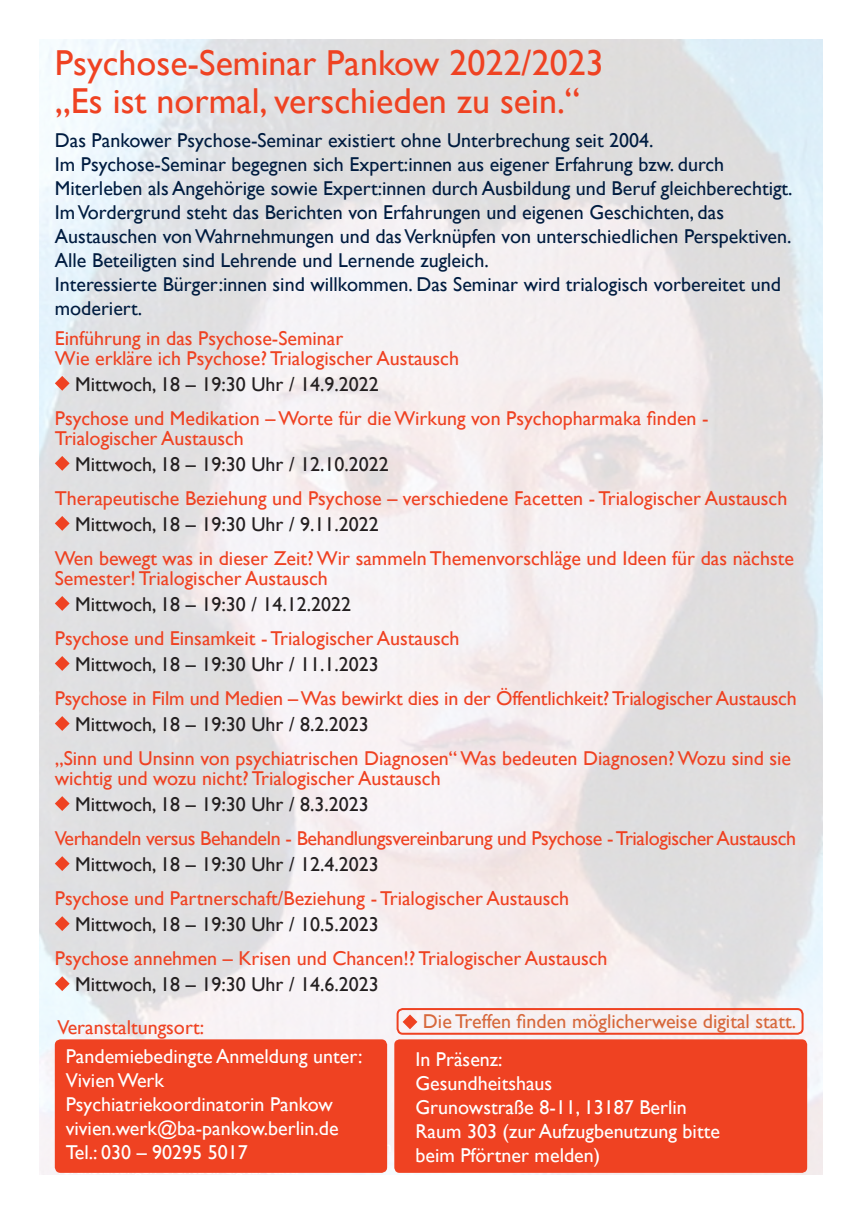
<style>
.page{position:relative;width:862px;height:1214px;background:#fff}
.page>*{position:absolute;margin:0;border:0;box-sizing:border-box;transform-origin:0 0}
.t1{font:36px "Gill Sans";color:#ef4222}
.t2{font:20px/20px "Gill Sans";color:#ef4222}
.t3{font:20px/24px "Gill Sans";color:#001c40}
.t4{font:20px "Gill Sans";color:#231f20}
.t5{font:20px "Gill Sans";color:#fff}
.t6{font:20px "Gill Sans";letter-spacing:-.02em;color:#ef4222}
.t7{font:20px "Gill Sans";color:#d7683b}
</style>
<div class="page">
<img style="left:40px;top:40px;width:782px;height:1134px">
<svg style="left:55px;top:376px;width:15px;height:14px"></svg>
<svg style="left:55px;top:456px;width:15px;height:14px"></svg>
<svg style="left:55px;top:516px;width:15px;height:14px"></svg>
<svg style="left:55px;top:596px;width:15px;height:14px"></svg>
<svg style="left:55px;top:656px;width:15px;height:14px"></svg>
<svg style="left:55px;top:716px;width:15px;height:14px"></svg>
<svg style="left:55px;top:796px;width:15px;height:14px"></svg>
<svg style="left:55px;top:856px;width:15px;height:14px"></svg>
<svg style="left:55px;top:916px;width:15px;height:14px"></svg>
<svg style="left:55px;top:976px;width:15px;height:14px"></svg>
<div style="left:55px;top:1039px;width:332px;height:133px;background:#ef4222;border-radius:6px"></div>
<div style="left:394px;top:1039px;width:413px;height:133px;background:#ef4222;border-radius:5px"></div>
<svg style="left:402px;top:1014px;width:15px;height:15px"></svg>
<div style="left:396px;top:1007px;width:407px;height:27px;border:2px solid #ef4222;border-radius:5px"></div>
<p class="t1" style="left:55px;top:41px;width:550px">Psychose-Seminar Pankow 2022/2023</p>
<p class="t1" style="left:55px;top:79px;width:527px">„Es ist normal, verschieden zu sein.“</p>
<p class="t3" style="left:55px;top:128px;width:600px">Das Pankower Psychose-Seminar existiert ohne Unterbrechung seit 2004.</p>
<p class="t3" style="left:55px;top:152px;width:739px">Im Psychose-Seminar begegnen sich Expert:innen aus eigener Erfahrung bzw. durch Miterleben als Angehörige sowie Expert:innen durch Ausbildung und Beruf gleichberechtigt.<br>Im Vordergrund steht das Berichten von Erfahrungen und eigenen Geschichten, das Austauschen von Wahrnehmungen und das Verknüpfen von unterschiedlichen Perspektiven.<br>Alle Beteiligten sind Lehrende und Lernende zugleich.</p>
<p class="t3" style="left:55px;top:272px;width:727px">Interessierte Bürger:innen sind willkommen. Das Seminar wird trialogisch vorbereitet und moderiert.</p>
<p class="t2" style="left:55px;top:328px;width:290px">Einführung in das Psychose-Seminar</p>
<p class="t2" style="left:55px;top:348px;width:406px">Wie erkläre ich Psychose? Trialogischer Austausch</p>
<p class="t4" style="left:75px;top:372px;width:305px">Mittwoch, 18 – 19:30 Uhr / 14.9.2022</p>
<p class="t2" style="left:55px;top:408px;width:655px">Psychose und Medikation – Worte für die Wirkung von Psychopharmaka finden -<br>Trialogischer Austausch</p>
<p class="t4" style="left:75px;top:452px;width:315px">Mittwoch, 18 – 19:30 Uhr / 12.10.2022</p>
<p class="t2" style="left:55px;top:488px;width:734px">Therapeutische Beziehung und Psychose – verschiedene Facetten - Trialogischer Austausch</p>
<p class="t4" style="left:75px;top:512px;width:305px">Mittwoch, 18 – 19:30 Uhr / 9.11.2022</p>
<p class="t2" style="left:55px;top:548px;width:740px">Wen bewegt was in dieser Zeit? Wir sammeln Themenvorschläge und Ideen für das nächste<br>Semester! Trialogischer Austausch</p>
<p class="t4" style="left:75px;top:592px;width:278px">Mittwoch, 18 – 19:30 / 14.12.2022</p>
<p class="t2" style="left:55px;top:628px;width:406px">Psychose und Einsamkeit - Trialogischer Austausch</p>
<p class="t4" style="left:75px;top:652px;width:305px">Mittwoch, 18 – 19:30 Uhr / 11.1.2023</p>
<p class="t2" style="left:55px;top:688px;width:743px">Psychose in Film und Medien – Was bewirkt dies in der Öffentlichkeit? Trialogischer Austausch</p>
<p class="t4" style="left:75px;top:712px;width:295px">Mittwoch, 18 – 19:30 Uhr / 8.2.2023</p>
<p class="t2" style="left:55px;top:748px;width:738px">„Sinn und Unsinn von psychiatrischen Diagnosen“ Was bedeuten Diagnosen? Wozu sind sie wichtig und wozu nicht? Trialogischer Austausch</p>
<p class="t4" style="left:75px;top:792px;width:295px">Mittwoch, 18 – 19:30 Uhr / 8.3.2023</p>
<p class="t6" style="left:55px;top:826px;width:743px">Verhandeln versus Behandeln - Behandlungsvereinbarung und Psychose - Trialogischer Austausch</p>
<p class="t4" style="left:75px;top:852px;width:305px">Mittwoch, 18 – 19:30 Uhr / 12.4.2023</p>
<p class="t2" style="left:55px;top:888px;width:516px">Psychose und Partnerschaft/Beziehung - Trialogischer Austausch</p>
<p class="t4" style="left:75px;top:912px;width:305px">Mittwoch, 18 – 19:30 Uhr / 10.5.2023</p>
<p class="t2" style="left:55px;top:948px;width:554px">Psychose annehmen – Krisen und Chancen!? Trialogischer Austausch</p>
<p class="t4" style="left:75px;top:972px;width:305px">Mittwoch, 18 – 19:30 Uhr / 14.6.2023</p>
<p class="t7" style="left:423px;top:1009px;width:375px">Die Treffen finden möglicherweise digital statt.</p>
<p class="t5" style="left:415px;top:1046px;width:89px">In Präsenz:</p>
<p class="t5" style="left:415px;top:1070px;width:138px">Gesundheitshaus</p>
<p class="t5" style="left:415px;top:1094px;width:273px">Grunowstraße 8-11, 13187 Berlin</p>
<p class="t5" style="left:415px;top:1118px;width:306px">Raum 303 (zur Aufzugbenutzung bitte</p>
<p class="t5" style="left:415px;top:1142px;width:186px">beim Pförtner melden)</p>
<p class="t2" style="left:58px;top:1017px;width:148px">Veranstaltungsort:</p>
<p class="t5" style="left:66px;top:1044px;width:298px">Pandemiebedingte Anmeldung unter:</p>
<p class="t5" style="left:66px;top:1068px;width:100px">Vivien Werk</p>
<p class="t5" style="left:66px;top:1092px;width:269px">Psychiatriekoordinatorin Pankow</p>
<p class="t5" style="left:66px;top:1116px;width:274px">vivien.werk@ba-pankow.berlin.de</p>
<p class="t5" style="left:66px;top:1140px;width:184px">Tel.: 030 – 90295 5017</p>
</div>
